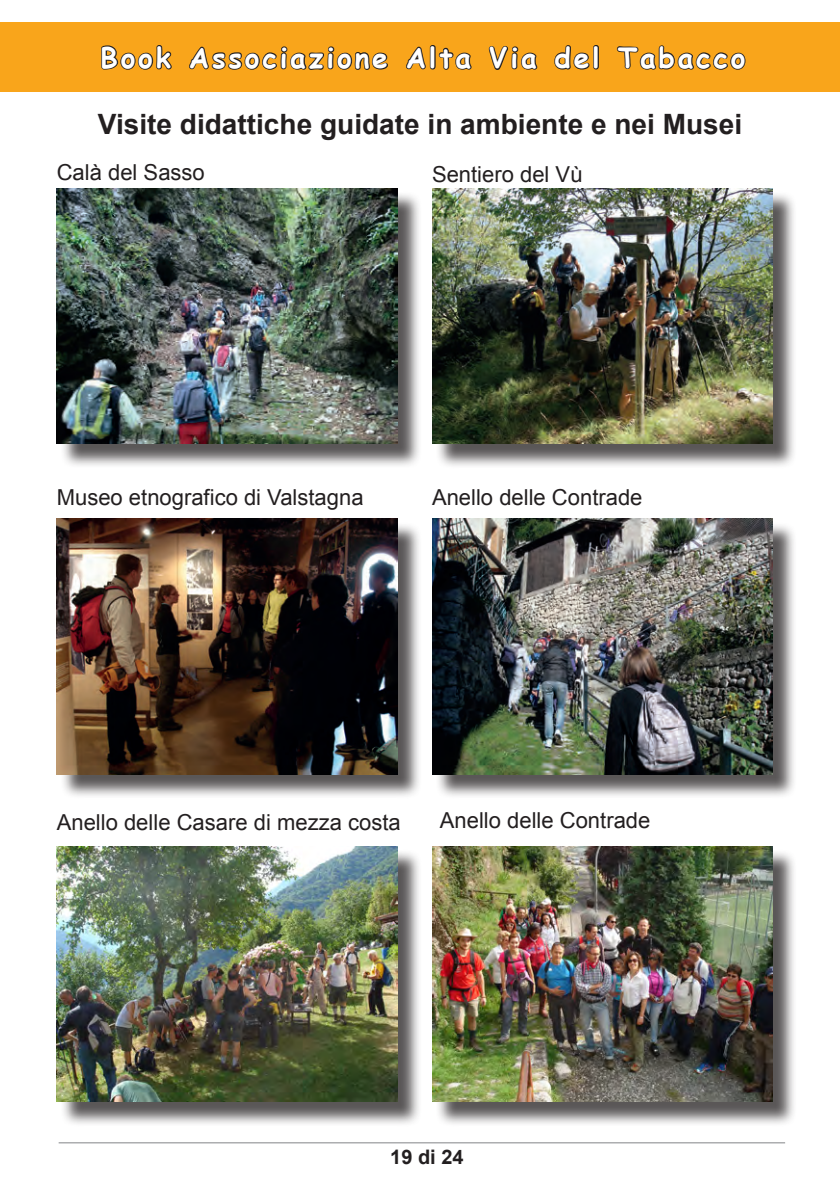
<style>
.page{position:relative;width:840px;height:1191px;background:#fff}
.page>*{position:absolute;margin:0;border:0;box-sizing:border-box;transform-origin:0 0}
.t1{font:700 28px "Arial";color:#231f20}
.t2{font:700 28px "Comic Sans MS";letter-spacing:.1em;color:#fff}
.t3{font:22px "Arial";color:#231f20}
.t4{font:700 20px "Arial";color:#231f20}
</style>
<div class="page">
<div style="left:0;top:22px;width:839px;height:70px;background:#f9a51b"></div>
<svg style="left:101px;top:45px;width:71px;height:25px"></svg>
<svg style="left:189px;top:46px;width:199px;height:24px"></svg>
<svg style="left:406px;top:45px;width:66px;height:25px"></svg>
<svg style="left:488px;top:46px;width:50px;height:24px"></svg>
<svg style="left:554px;top:45px;width:45px;height:25px"></svg>
<svg style="left:616px;top:45px;width:130px;height:25px"></svg>
<hr style="left:59px;top:1142px;width:725px;height:1px;background:#828487">
<div style="left:435px;top:192px;width:362px;height:277px;background:#231f20;opacity:.75"></div>
<img style="left:432px;top:189px;width:340px;height:255px">
<div style="left:435px;top:522px;width:362px;height:277px;background:#231f20;opacity:.75"></div>
<img style="left:432px;top:519px;width:340px;height:255px">
<div style="left:60px;top:522px;width:362px;height:277px;background:#231f20;opacity:.75"></div>
<img style="left:57px;top:519px;width:340px;height:255px">
<div style="left:60px;top:192px;width:362px;height:276px;background:#231f20;opacity:.75"></div>
<img style="left:57px;top:189px;width:340px;height:254px">
<div style="left:60px;top:849px;width:362px;height:277px;background:#231f20;opacity:.75"></div>
<img style="left:57px;top:846px;width:340px;height:255px">
<div style="left:435px;top:849px;width:362px;height:277px;background:#231f20;opacity:.75"></div>
<img style="left:432px;top:846px;width:340px;height:255px">
<p class="t2" style="left:100px;top:37px;width:646px">Book Associazione Alta Via del Tabacco</p>
<p class="t1" style="left:98px;top:105px;width:645px">Visite didattiche guidate in ambiente e nei Musei</p>
<p class="t3" style="left:57px;top:158px;width:149px">Calà del Sasso</p>
<p class="t3" style="left:432px;top:160px;width:152px">Sentiero del Vù</p>
<p class="t3" style="left:57px;top:483px;width:308px">Museo etnografico di Valstagna</p>
<p class="t3" style="left:432px;top:483px;width:212px">Anello delle Contrade</p>
<p class="t3" style="left:57px;top:807px;width:345px">Anello delle Casare di mezza costa</p>
<p class="t3" style="left:439px;top:806px;width:212px">Anello delle Contrade</p>
<p class="t4" style="left:390px;top:1144px;width:75px">19 di 24</p>
</div>
